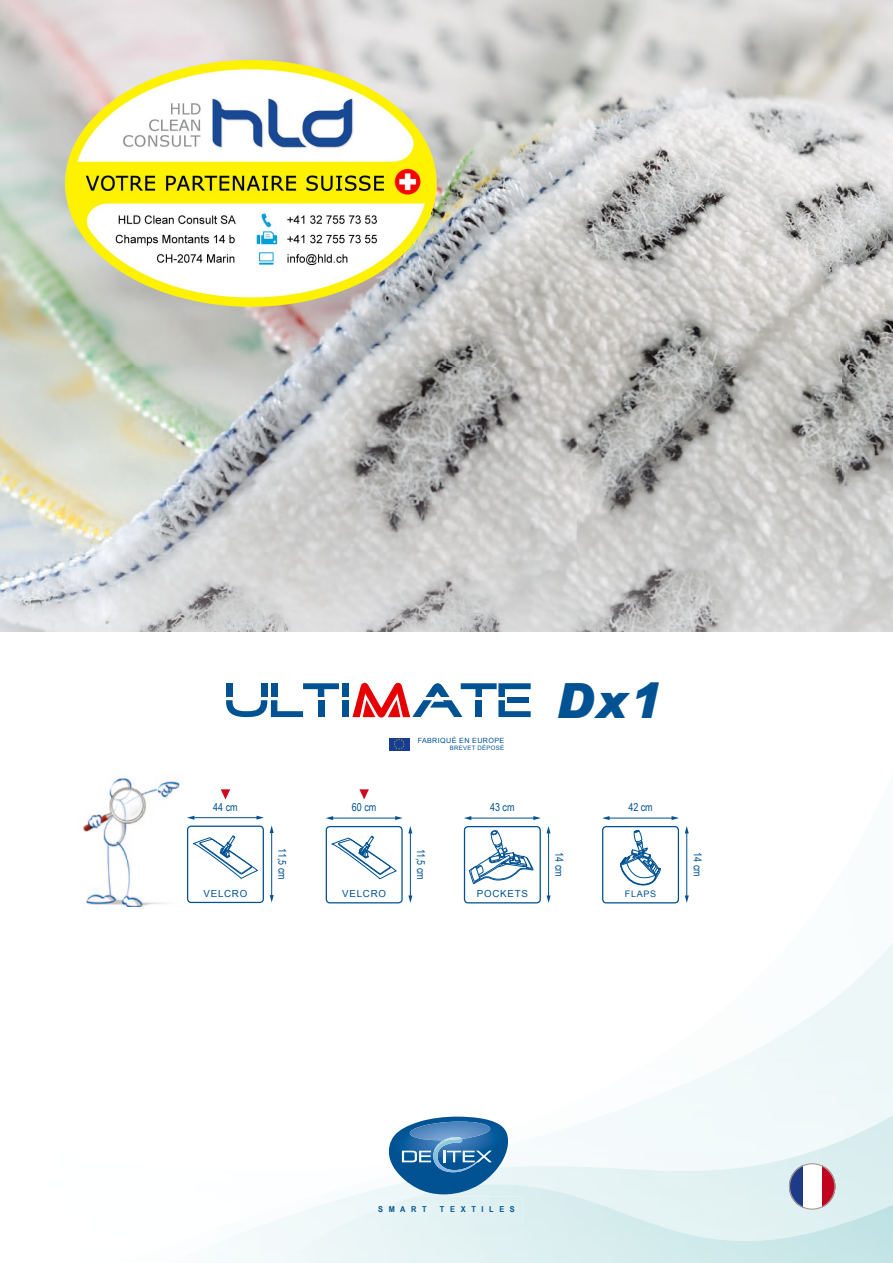
<style>
.page{position:relative;width:893px;height:1263px;background:#fff}
.page>*{position:absolute;margin:0;border:0;box-sizing:border-box;transform-origin:0 0}
.t1{font:italic 900 48.6px "Arial";color:#005293}
.t2{font:10.95px "Arial Narrow";color:#005293}
.t3{font:9.75px "Arial";letter-spacing:.075em;color:#005293}
.t4{font:9px "Arial";letter-spacing:.075em;color:#005293}
.t5{font:700 8.1px "Arial Narrow";letter-spacing:.63em;color:#005293;scale:1.11 1}
.t6{font:7.2px "Arial";letter-spacing:.05em;color:#005293}
.t7{font:6px "Arial";letter-spacing:.05em;color:#005293}
</style>
<div class="page">
<img style="left:236px;top:1115px;width:657px;height:148px">
<img style="left:281px;top:1184px;width:612px;height:79px">
<svg style="left:0;top:631px;width:893px;height:1px"></svg>
<img style="left:0;top:0;width:893px;height:631px">
<svg style="left:226px;top:683px;width:113px;height:34px"></svg>
<div style="left:318px;top:700px;width:6px;height:17px;background:#005293"></div>
<div style="left:342px;top:683px;width:6px;height:14px;background:#005293"></div>
<div style="left:342px;top:700px;width:6px;height:17px;background:#005293"></div>
<svg style="left:352px;top:683px;width:179px;height:34px"></svg>
<div style="left:389px;top:738px;width:20px;height:12px;background:#163c94"></div>
<svg style="left:394px;top:738px;width:11px;height:11px"></svg>
<hr style="left:470px;top:818px;width:65px;height:1px;background:#005193">
<svg style="left:533px;top:816px;width:8px;height:4px"></svg>
<svg style="left:464px;top:816px;width:7px;height:4px"></svg>
<hr style="left:548px;top:832px;width:1px;height:65px;background:#005193">
<svg style="left:547px;top:895px;width:4px;height:8px"></svg>
<svg style="left:547px;top:826px;width:3px;height:7px"></svg>
<div style="left:464px;top:826px;width:77px;height:77px;border:1px solid #005293;border-radius:4px"></div>
<svg style="left:469px;top:830px;width:64px;height:54px"></svg>
<hr style="left:608px;top:818px;width:65px;height:1px;background:#005193">
<svg style="left:672px;top:816px;width:7px;height:4px"></svg>
<svg style="left:602px;top:816px;width:7px;height:4px"></svg>
<hr style="left:686px;top:832px;width:1px;height:65px;background:#005193">
<svg style="left:685px;top:895px;width:4px;height:8px"></svg>
<svg style="left:685px;top:826px;width:4px;height:7px"></svg>
<div style="left:602px;top:826px;width:77px;height:77px;border:1px solid #005293;border-radius:4px"></div>
<svg style="left:620px;top:830px;width:40px;height:55px"></svg>
<hr style="left:193px;top:817px;width:65px;height:1px;background:#005193">
<svg style="left:256px;top:816px;width:8px;height:4px"></svg>
<svg style="left:187px;top:816px;width:7px;height:4px"></svg>
<hr style="left:271px;top:832px;width:1px;height:64px;background:#005193">
<svg style="left:270px;top:895px;width:4px;height:7px"></svg>
<svg style="left:270px;top:825px;width:4px;height:8px"></svg>
<div style="left:187px;top:825px;width:77px;height:78px;border:1px solid #005293;border-radius:4px"></div>
<svg style="left:193px;top:835px;width:65px;height:44px"></svg>
<hr style="left:332px;top:818px;width:65px;height:1px;background:#005193">
<svg style="left:395px;top:816px;width:8px;height:4px"></svg>
<svg style="left:326px;top:816px;width:7px;height:4px"></svg>
<hr style="left:410px;top:832px;width:1px;height:65px;background:#005193">
<svg style="left:408px;top:895px;width:4px;height:8px"></svg>
<svg style="left:408px;top:826px;width:4px;height:7px"></svg>
<div style="left:326px;top:826px;width:77px;height:77px;border:1px solid #005293;border-radius:4px"></div>
<svg style="left:332px;top:836px;width:64px;height:43px"></svg>
<img style="left:83px;top:778px;width:97px;height:129px">
<svg style="left:221px;top:789px;width:9px;height:10px"></svg>
<svg style="left:359px;top:789px;width:10px;height:10px"></svg>
<svg style="left:789px;top:1163px;width:46px;height:47px"></svg>
<img style="left:410px;top:1121px;width:80px;height:1px">
<svg style="left:388px;top:1122px;width:104px;height:52px;background:#4783b6"></svg>
<img style="left:368px;top:1196px;width:154px;height:25px">
<img style="left:56px;top:50px;width:390px;height:268px">
<p class="t2" style="left:213px;top:799px;width:26px">44 cm</p>
<p class="t3" style="left:204px;top:887px;width:45px">VELCRO</p>
<p class="t2" style="left:290px;top:848px;width:33px;rotate:90deg">11,5 cm</p>
<p class="t2" style="left:352px;top:799px;width:26px">60 cm</p>
<p class="t3" style="left:342px;top:887px;width:45px">VELCRO</p>
<h1 class="t1" style="left:556px;top:670px;width:107px">Dx1</h1>
<p class="t6" style="left:418px;top:736px;width:88px">FABRIQUÉ EN EUROPE</p>
<p class="t7" style="left:450px;top:744px;width:56px">BREVET DÉPOSÉ</p>
<p class="t2" style="left:490px;top:799px;width:26px">43 cm</p>
<p class="t2" style="left:628px;top:799px;width:26px">42 cm</p>
<p class="t2" style="left:429px;top:849px;width:33px;rotate:90deg">11,5 cm</p>
<p class="t2" style="left:567px;top:852px;width:26px;rotate:90deg">14 cm</p>
<p class="t3" style="left:477px;top:887px;width:52px">POCKETS</p>
<p class="t4" style="left:625px;top:888px;width:33px">FLAPS</p>
<p class="t2" style="left:705px;top:852px;width:26px;rotate:90deg">14 cm</p>
<p class="t5" style="left:378px;top:1203px;width:45px">SMART</p>
<p class="t5" style="left:440px;top:1203px;width:69px">TEXTILES</p>
</div>
